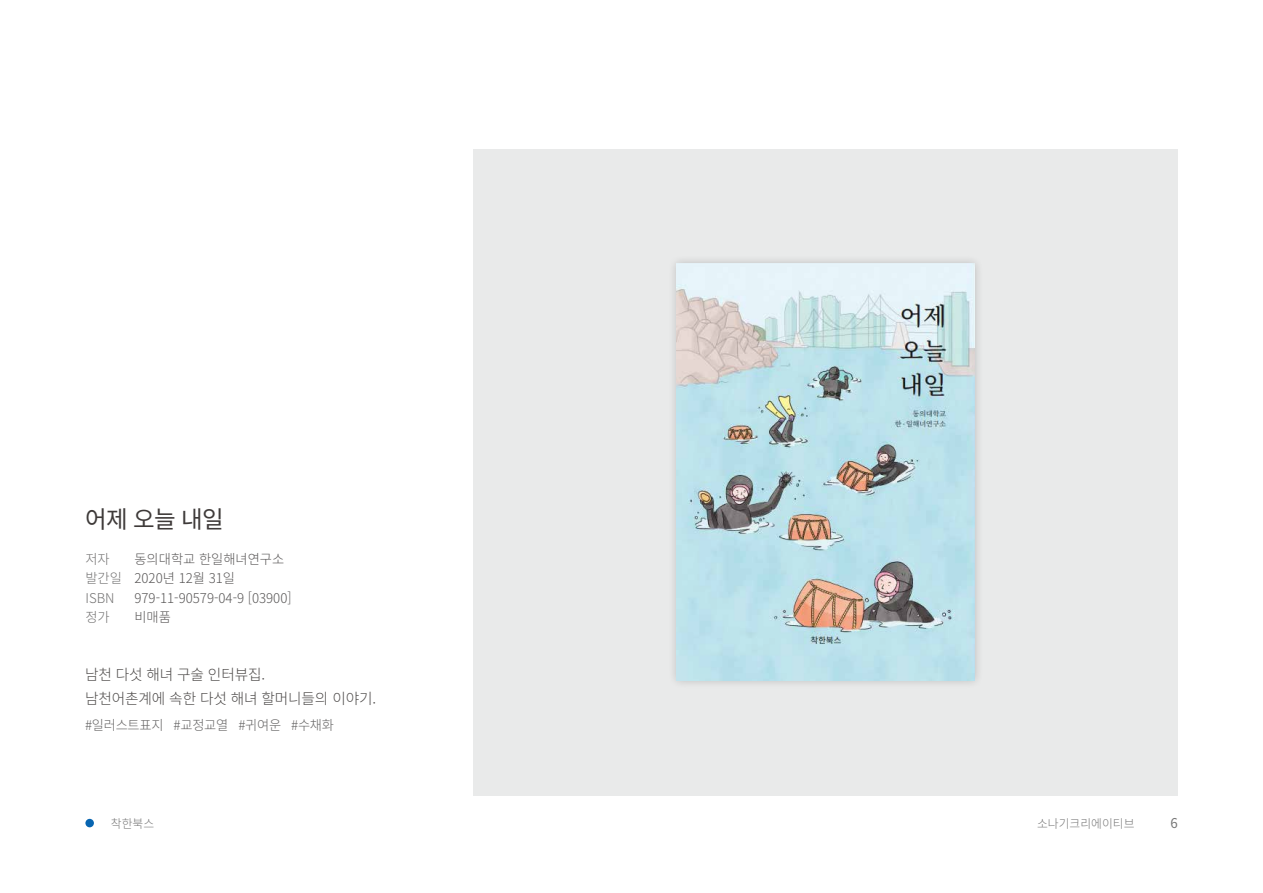
<style>
.page{position:relative;width:1263px;height:893px;background:#fff}
.page>*{position:absolute;margin:0;border:0;box-sizing:border-box;transform-origin:0 0}
.t1{font:24px "Noto Sans KR";color:#3e3a39}
.t2{font:300 15px/24px "Noto Sans KR";letter-spacing:-.01em;color:#4c4948}
.t3{font:300 13.5px/19.5px "Noto Sans KR";color:#595757}
.t4{font:300 13.5px "Noto Sans KR";letter-spacing:-.02em;color:#656464}
.t5{font:300 13.5px/19.5px "Noto Sans KR";color:#727171}
.t6{font:13.5px "Noto Sans KR";color:#767676}
.t7{font:300 12px "Noto Sans KR";color:#767676}
</style>
<div class="page">
<div style="left:85px;top:819px;width:9px;height:8px;background:#0765b1;border-radius:50%"></div>
<div style="left:474px;top:149px;width:704px;height:646px;background:#e9eaea"></div>
<div style="left:668px;top:254px;width:315px;height:435px;background:#000;opacity:.2"></div>
<img style="left:677px;top:263px;width:297px;height:417px">
<h1 class="t1" style="left:85px;top:505px;width:140px">어제 오늘 내일</h1>
<p class="t5" style="left:85px;top:549px;width:38px">저자 발간일<br>ISBN 정가</p>
<p class="t3" style="left:134px;top:549px;width:159px">동의대학교 한일해녀연구소<br>2020년 12월 31일<br>979-11-90579-04-9 [03900] 비매품</p>
<p class="t2" style="left:85px;top:662px;width:293px">남천 다섯 해녀 구술 인터뷰집.<br>남천어촌계에 속한 다섯 해녀 할머니들의 이야기.</p>
<p class="t4" style="left:85px;top:717px;width:250px">#일러스트표지 #교정교열 #귀여운 #수채화</p>
<p class="t7" style="left:111px;top:816px;width:45px">착한북스</p>
<p class="t7" style="left:1037px;top:816px;width:99px">소나기크리에이티브</p>
<p class="t6" style="left:1170px;top:816px;width:9px">6</p>
</div>
